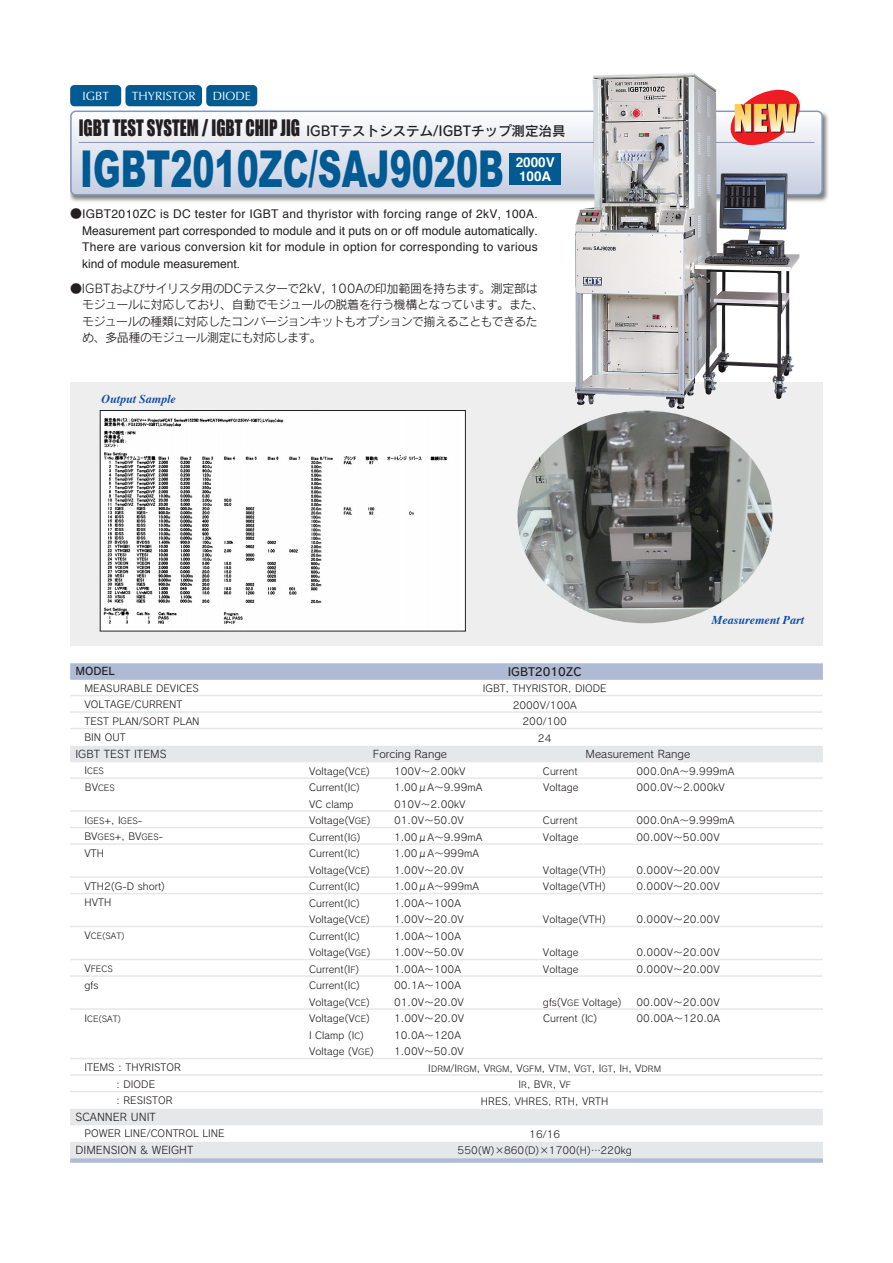
<style>
.page{position:relative;width:893px;height:1263px;background:#fff}
.page>*{position:absolute;margin:0;border:0;box-sizing:border-box;transform-origin:0 0}
.t1{font:900 51px "Arial";color:#015a92;scale:.65 1}
.t2{font:21px "Impact";color:#231f20;scale:.8 1}
.t3{font:700 13.5px/13.5px "Helvetica";color:#fff}
.t4{font:12px/16.5px "Helvetica";letter-spacing:.025em;color:#231f20;text-align:justify}
.t5{font:12px/16.5px "Rodin CID M";letter-spacing:-.05em;color:#231f20}
.t6{font:italic 700 12px "Times";color:#0d4da1}
.t7{font:12px "Optima";color:#fff}
.t8{font:11.25px "Rodin CID DB";color:#231f20}
.t9{font:10.5px "Rodin CID M";letter-spacing:.01em;color:#231f20}
.t10{font:10.5px "Rodin CID DB";color:#231f20}
.t11{font:9.75px/16.5px "Rodin CID M";letter-spacing:.005em;color:#231f20}
.t12{font:8.25px/16.5px "Rodin CID M";letter-spacing:.01em;color:#231f20}
.s1{font-family:"Rodin CID DB";font-size:13.5px}
.s2{font-family:"Rodin CID M"}
.s3{font-size:9.75px}
.s4{font-size:8.25px}
</style>
<div class="page">
<div style="left:70px;top:383px;width:753px;height:263px;background:#eeeeef"></div>
<img style="left:102px;top:413px;width:360px;height:216px">
<div style="left:100px;top:410px;width:366px;height:221px;border:1px solid #231f20"></div>
<img style="left:517px;top:411px;width:255px;height:212px;border-radius:50%">
<img style="left:70px;top:112px;width:758px;height:92px">
<svg style="left:70px;top:111px;width:753px;height:85px"></svg>
<hr style="left:79px;top:142px;width:735px;height:1px;background:#8497bd">
<div style="left:510px;top:153px;width:51px;height:32px;background:#015a92"></div>
<hr style="left:70px;top:695px;width:753px;height:1px;background:#e6e7e9">
<hr style="left:70px;top:711px;width:753px;height:2px;background:#e6e7e9">
<hr style="left:70px;top:728px;width:753px;height:1px;background:#e6e7e9">
<hr style="left:70px;top:777px;width:753px;height:2px;background:#e6e7e9">
<hr style="left:70px;top:810px;width:753px;height:2px;background:#e6e7e9">
<hr style="left:70px;top:827px;width:753px;height:1px;background:#e6e7e9">
<hr style="left:70px;top:843px;width:753px;height:2px;background:#e6e7e9">
<hr style="left:70px;top:876px;width:753px;height:2px;background:#e6e7e9">
<hr style="left:70px;top:893px;width:753px;height:1px;background:#e6e7e9">
<hr style="left:70px;top:926px;width:753px;height:1px;background:#e6e7e9">
<hr style="left:70px;top:959px;width:753px;height:1px;background:#e6e7e9">
<hr style="left:70px;top:975px;width:753px;height:2px;background:#e6e7e9">
<hr style="left:70px;top:1008px;width:753px;height:2px;background:#e6e7e9">
<hr style="left:70px;top:1058px;width:753px;height:1px;background:#e6e7e9">
<hr style="left:70px;top:1074px;width:753px;height:2px;background:#e6e7e9">
<hr style="left:70px;top:1091px;width:753px;height:1px;background:#e6e7e9">
<div style="left:70px;top:663px;width:753px;height:17px;background:#afbad4"></div>
<div style="left:70px;top:746px;width:753px;height:16px;background:#e6e7e9"></div>
<div style="left:70px;top:1109px;width:753px;height:16px;background:#e6e7e9"></div>
<div style="left:70px;top:1142px;width:753px;height:16px;background:#e6e7e9"></div>
<div style="left:70px;top:1158px;width:753px;height:5px;background:#afbad4"></div>
<img style="left:575px;top:73px;width:206px;height:336px">
<svg style="left:726px;top:87px;width:78px;height:61px"></svg>
<div style="left:70px;top:85px;width:51px;height:21px;background:#015a92;border-radius:4px"></div>
<div style="left:125px;top:85px;width:77px;height:21px;background:#015a92;border-radius:4px"></div>
<div style="left:206px;top:85px;width:51px;height:21px;background:#015a92;border-radius:4px"></div>
<p class="t7" style="left:82px;top:91px;width:28px">IGBT</p>
<p class="t7" style="left:132px;top:91px;width:66px">THYRISTOR</p>
<p class="t7" style="left:213px;top:91px;width:40px">DIODE</p>
<h2 class="t2" style="left:79px;top:121px;width:610px">IGBT TEST SYSTEM / IGBT CHIP JIG <span class="s1">IGBTテストシステム/IGBTチップ測定治具</span></h2>
<h1 class="t1" style="left:80px;top:150px;width:653px">IGBT2010ZC/SAJ9020B</h1>
<p class="t4" style="left:82px;top:207px;width:457px;text-indent:-12px"><span class="s2">●</span>IGBT2010ZC is DC tester for IGBT and thyristor with forcing range of 2kV, 100A.<br>Measurement part corresponded to module and it puts on or off module automatically.<br>There are various conversion kit for module in option for corresponding to various kind of module measurement.</p>
<p class="t5" style="left:82px;top:282px;width:463px;text-indent:-12px">●IGBTおよびサイリスタ用のDCテスターで2kV, 100Aの印加範囲を持ちます。測定部はモジュールに対応しており、自動でモジュールの脱着を行う機構となっています。また、モジュールの種類に対応したコンバージョンキットもオプションで揃えることもできるため、多品種のモジュール測定にも対応します。</p>
<h3 class="t3" style="left:516px;top:157px;width:41px">2000V<br>100A</h3>
<p class="t6" style="left:101px;top:394px;width:76px">Output Sample</p>
<p class="t10" style="left:75px;top:667px;width:41px">MODEL</p>
<p class="t11" style="left:84px;top:681px;width:117px">MEASURABLE DEVICES<br>VOLTAGE/CURRENT<br>TEST PLAN/SORT PLAN<br>BIN OUT</p>
<p class="t9" style="left:75px;top:750px;width:93px">IGBT TEST ITEMS</p>
<p class="t12" style="left:84px;top:764px;width:32px"><span class="s3">I</span>CES<br><span class="s3">BV</span>CES</p>
<p class="t12" style="left:84px;top:813px;width:59px"><span class="s3">I</span>GES<span class="s3">+, I</span>GES<span class="s3">-</span></p>
<p class="t11" style="left:84px;top:830px;width:80px">BV<span class="s4">GES</span>+, BV<span class="s4">GES</span>-<br>VTH</p>
<p class="t11" style="left:84px;top:879px;width:82px">VTH2(G-D short)<br>HVTH</p>
<p class="t12" style="left:84px;top:929px;width:42px"><span class="s3">V</span>CE(SAT)</p>
<p class="t12" style="left:84px;top:962px;width:30px"><span class="s3">V</span>FECS</p>
<p class="t11" style="left:84px;top:978px;width:15px">gfs</p>
<p class="t12" style="left:84px;top:1011px;width:38px"><span class="s3">I</span>CE(SAT)</p>
<p class="t11" style="left:116px;top:1061px;width:66px;text-indent:-32px">ITEMS : THYRISTOR : DIODE<br>: RESISTOR</p>
<p class="t9" style="left:75px;top:1113px;width:82px">SCANNER UNIT</p>
<p class="t11" style="left:84px;top:1127px;width:142px">POWER LINE/CONTROL LINE</p>
<p class="t9" style="left:75px;top:1146px;width:120px">DIMENSION &amp; WEIGHT</p>
<p class="t8" style="left:508px;top:667px;width:75px">IGBT2010ZC</p>
<p class="t11" style="left:483px;top:681px;width:125px;text-align:center">IGBT, THYRISTOR, DIODE<br>2000V/100A<br>200/100<br>24</p>
<p class="t9" style="left:373px;top:750px;width:76px">Forcing Range</p>
<p class="t9" style="left:585px;top:750px;width:106px">Measurement Range</p>
<p class="t6" style="left:712px;top:615px;width:94px">Measurement Part</p>
<p class="t11" style="left:309px;top:764px;width:63px">Voltage(V<span class="s4">CE</span>)</p>
<p class="t11" style="left:394px;top:764px;width:73px">100V～2.00kV</p>
<p class="t11" style="left:543px;top:764px;width:36px">Current</p>
<p class="t11" style="left:636px;top:764px;width:99px">000.0nA～9.999mA</p>
<p class="t11" style="left:309px;top:780px;width:53px">Current(I<span class="s4">C</span>)</p>
<p class="t11" style="left:394px;top:780px;width:90px">1.00μA～9.99mA</p>
<p class="t11" style="left:543px;top:780px;width:37px">Voltage</p>
<p class="t11" style="left:636px;top:780px;width:90px">000.0V～2.000kV</p>
<p class="t11" style="left:309px;top:797px;width:46px">VC clamp</p>
<p class="t11" style="left:394px;top:797px;width:73px">010V～2.00kV</p>
<p class="t11" style="left:309px;top:813px;width:63px">Voltage(V<span class="s4">GE</span>)</p>
<p class="t11" style="left:394px;top:813px;width:71px">01.0V～50.0V</p>
<p class="t11" style="left:543px;top:813px;width:36px">Current</p>
<p class="t11" style="left:636px;top:813px;width:99px">000.0nA～9.999mA</p>
<p class="t11" style="left:309px;top:830px;width:53px">Current(I<span class="s4">G</span>)</p>
<p class="t11" style="left:394px;top:830px;width:90px">1.00μA～9.99mA</p>
<p class="t11" style="left:543px;top:830px;width:37px">Voltage</p>
<p class="t11" style="left:636px;top:830px;width:85px">00.00V～50.00V</p>
<p class="t11" style="left:309px;top:846px;width:53px">Current(I<span class="s4">C</span>)</p>
<p class="t11" style="left:394px;top:846px;width:86px">1.00μA～999mA</p>
<p class="t11" style="left:309px;top:863px;width:63px">Voltage(V<span class="s4">CE</span>)</p>
<p class="t11" style="left:394px;top:863px;width:71px">1.00V～20.0V</p>
<p class="t11" style="left:543px;top:863px;width:65px">Voltage(VTH)</p>
<p class="t11" style="left:636px;top:863px;width:85px">0.000V～20.00V</p>
<p class="t11" style="left:309px;top:879px;width:53px">Current(I<span class="s4">C</span>)</p>
<p class="t11" style="left:394px;top:879px;width:86px">1.00μA～999mA</p>
<p class="t11" style="left:543px;top:879px;width:65px">Voltage(VTH)</p>
<p class="t11" style="left:636px;top:879px;width:85px">0.000V～20.00V</p>
<p class="t11" style="left:309px;top:896px;width:53px">Current(I<span class="s4">C</span>)</p>
<p class="t11" style="left:394px;top:896px;width:68px">1.00A～100A</p>
<p class="t11" style="left:309px;top:912px;width:63px">Voltage(V<span class="s4">CE</span>)</p>
<p class="t11" style="left:394px;top:912px;width:71px">1.00V～20.0V</p>
<p class="t11" style="left:543px;top:912px;width:65px">Voltage(VTH)</p>
<p class="t11" style="left:636px;top:912px;width:85px">0.000V～20.00V</p>
<p class="t11" style="left:309px;top:929px;width:53px">Current(I<span class="s4">C</span>)</p>
<p class="t11" style="left:394px;top:929px;width:68px">1.00A～100A</p>
<p class="t11" style="left:309px;top:945px;width:63px">Voltage(V<span class="s4">GE</span>)</p>
<p class="t11" style="left:394px;top:945px;width:71px">1.00V～50.0V</p>
<p class="t11" style="left:543px;top:945px;width:37px">Voltage</p>
<p class="t11" style="left:636px;top:945px;width:85px">0.000V～20.00V</p>
<p class="t11" style="left:309px;top:962px;width:52px">Current(I<span class="s4">F</span>)</p>
<p class="t11" style="left:394px;top:962px;width:68px">1.00A～100A</p>
<p class="t11" style="left:543px;top:962px;width:37px">Voltage</p>
<p class="t11" style="left:636px;top:962px;width:85px">0.000V～20.00V</p>
<p class="t11" style="left:309px;top:978px;width:53px">Current(I<span class="s4">C</span>)</p>
<p class="t11" style="left:394px;top:978px;width:68px">00.1A～100A</p>
<p class="t11" style="left:309px;top:995px;width:63px">Voltage(V<span class="s4">CE</span>)</p>
<p class="t11" style="left:394px;top:995px;width:71px">01.0V～20.0V</p>
<p class="t11" style="left:543px;top:995px;width:80px">gfs(V<span class="s4">GE</span> Voltage)</p>
<p class="t11" style="left:636px;top:995px;width:85px">00.00V～20.00V</p>
<p class="t11" style="left:309px;top:1011px;width:63px">Voltage(V<span class="s4">CE</span>)</p>
<p class="t11" style="left:394px;top:1011px;width:72px">1.00V～20.0V</p>
<p class="t11" style="left:543px;top:1011px;width:56px">Current (I<span class="s4">C</span>)</p>
<p class="t11" style="left:636px;top:1011px;width:85px">00.00A～120.0A</p>
<p class="t11" style="left:309px;top:1028px;width:57px">I Clamp (I<span class="s4">C</span>)</p>
<p class="t11" style="left:394px;top:1028px;width:68px">10.0A～120A</p>
<p class="t11" style="left:309px;top:1044px;width:66px">Voltage (V<span class="s4">GE</span>)</p>
<p class="t11" style="left:394px;top:1044px;width:71px">1.00V～50.0V</p>
<p class="t12" style="left:428px;top:1061px;width:234px"><span class="s3">I</span>DRM<span class="s3">/I</span>RGM<span class="s3">, V</span>RGM<span class="s3">, V</span>GFM<span class="s3">, V</span>TM<span class="s3">, V</span>GT<span class="s3">, I</span>GT<span class="s3">, I</span>H<span class="s3">, V</span>DRM</p>
<p class="t11" style="left:481px;top:1077px;width:129px;text-align:center">I<span class="s4">R</span>, BV<span class="s4">R</span>, V<span class="s4">F<br></span>HRES, VHRES, RTH, VRTH</p>
<p class="t11" style="left:458px;top:1127px;width:176px;text-align:center">16/16<br>550(W)×860(D)×1700(H)…220kg</p>
</div>
